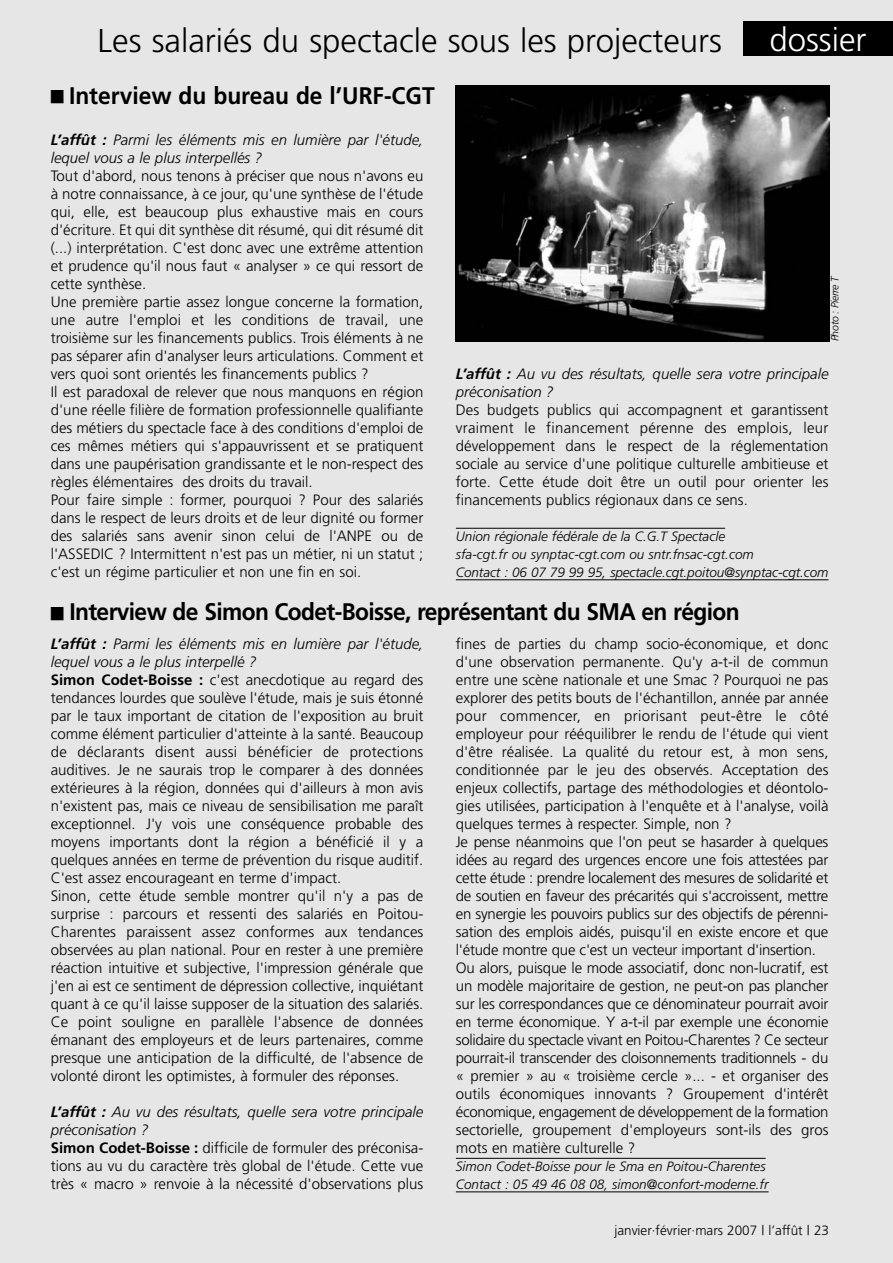
<style>
.page{position:relative;width:893px;height:1263px;background:#fff}
.page>*{position:absolute;margin:0;border:0;box-sizing:border-box;transform-origin:0 0}
.t1{font:300 33px "Frutiger";color:#000}
.t2{font:300 33px "Frutiger";color:#fff}
.t3{font:700 24px "Frutiger";letter-spacing:-.03em;color:#000;scale:.95 1}
.t4{font:700 24px "Frutiger";color:#000;scale:.95 1}
.t5{font:300 15px/18px "Frutiger";color:#000}
.t6{font:italic 300 15px/18px "Frutiger";color:#000}
.t7{font:italic 300 13.5px/18px "Frutiger";color:#000}
.t8{font:300 13.5px "Frutiger";color:#000}
.t9{font:italic 300 10.5px "Frutiger";color:#000}
.s1{font-weight:700}
.s2{font-weight:700;font-style:italic}
.s3{font-style:italic}
</style>
<div class="page">
<div style="left:0;top:1px;width:893px;height:1262px;background:#e6e6e6"></div>
<div style="left:743px;top:22px;width:150px;height:34px;background:#000"></div>
<hr style="left:456px;top:1158px;width:310px;height:1px;background:#000">
<hr style="left:456px;top:1191px;width:313px;height:1px;background:#000">
<img style="left:456px;top:86px;width:373px;height:255px">
<hr style="left:456px;top:528px;width:269px;height:1px;background:#000">
<hr style="left:456px;top:579px;width:372px;height:1px;background:#000">
<h1 class="t1" style="left:98px;top:28px;width:626px">Les salariés du spectacle sous les projecteurs</h1>
<h1 class="t2" style="left:769px;top:26px;width:99px">dossier</h1>
<h2 class="t4" style="left:51px;top:86px;width:406px">■ Interview du bureau de l’URF-CGT</h2>
<p class="t6" style="left:51px;top:132px;width:374px"><span class="s1">L’affût :</span> Parmi les éléments mis en lumière par l'étude, lequel vous a le plus interpellés ?</p>
<p class="t5" style="left:51px;top:168px;width:374px">Tout d'abord, nous tenons à préciser que nous n'avons eu à notre connaissance, à ce jour, qu'une synthèse de l'étude qui, elle, est beaucoup plus exhaustive mais en cours d'écriture. Et qui dit synthèse dit résumé, qui dit résumé dit (...) interprétation. C'est donc avec une extrême attention et prudence qu'il nous faut « analyser » ce qui ressort de cette synthèse.<br>Une première partie assez longue concerne la formation, une autre l'emploi et les conditions de travail, une troisième sur les financements publics. Trois éléments à ne pas séparer afin d'analyser leurs articulations. Comment et vers quoi sont orientés les financements publics ?<br>Il est paradoxal de relever que nous manquons en région d'une réelle filière de formation professionnelle qualifiante des métiers du spectacle face à des conditions d'emploi de ces mêmes métiers qui s'appauvrissent et se pratiquent dans une paupérisation grandissante et le non-respect des règles élémentaires des droits du travail.<br>Pour faire simple : former, pourquoi ? Pour des salariés dans le respect de leurs droits et de leur dignité ou former des salariés sans avenir sinon celui de l'ANPE ou de l'ASSEDIC ? Intermittent n'est pas un métier, ni un statut ; c'est un régime particulier et non une fin en soi.</p>
<p class="t9" style="left:831px;top:341px;width:67px;rotate:-90deg">Photo : Pierre T</p>
<p class="t6" style="left:456px;top:366px;width:374px"><span class="s1">L’affût :</span> Au vu des résultats, quelle sera votre principale préconisation ?</p>
<p class="t5" style="left:456px;top:402px;width:374px;text-align:justify">Des budgets publics qui accompagnent et garantissent vraiment le financement pérenne des emplois, leur développement dans le respect de la réglementation sociale au service d'une politique culturelle ambitieuse et forte. Cette étude doit être un outil pour orienter les financements publics régionaux dans ce sens.</p>
<p class="t7" style="left:456px;top:528px;width:374px">Union régionale fédérale de la C.G.T Spectacle<br>sfa-cgt.fr ou synptac-cgt.com ou sntr.fnsac-cgt.com<br>Contact : 06 07 79 99 95, spectacle.cgt.poitou@synptac-cgt.com</p>
<h2 class="t3" style="left:51px;top:602px;width:727px">■ Interview de Simon Codet-Boisse, représentant du SMA en région</h2>
<p class="t5" style="left:51px;top:636px;width:374px"><span class="s2">L’affût :</span> <span class="s3">Parmi les éléments mis en lumière par l'étude, lequel vous a le plus interpellé ?<br></span><span class="s1">Simon Codet-Boisse :</span> c'est anecdotique au regard des tendances lourdes que soulève l'étude, mais je suis étonné par le taux important de citation de l'exposition au bruit comme élément particulier d'atteinte à la santé. Beaucoup de déclarants disent aussi bénéficier de protections auditives. Je ne saurais trop le comparer à des données extérieures à la région, données qui d'ailleurs à mon avis n'existent pas, mais ce niveau de sensibilisation me paraît exceptionnel. J'y vois une conséquence probable des moyens importants dont la région a bénéficié il y a quelques années en terme de prévention du risque auditif.<br>C'est assez encourageant en terme d'impact.<br>Sinon, cette étude semble montrer qu'il n'y a pas de surprise : parcours et ressenti des salariés en Poitou-Charentes paraissent assez conformes aux tendances observées au plan national. Pour en rester à une première réaction intuitive et subjective, l'impression générale que j'en ai est ce sentiment de dépression collective, inquiétant quant à ce qu'il laisse supposer de la situation des salariés.<br>Ce point souligne en parallèle l'absence de données émanant des employeurs et de leurs partenaires, comme presque une anticipation de la difficulté, de l'absence de volonté diront les optimistes, à formuler des réponses.</p>
<p class="t5" style="left:51px;top:1104px;width:374px"><span class="s2">L’affût :</span> <span class="s3">Au vu des résultats, quelle sera votre principale préconisation ?<br></span><span class="s1">Simon Codet-Boisse :</span> difficile de formuler des préconisa&shy;tions au vu du caractère très global de l'étude. Cette vue très « macro » renvoie à la nécessité d'observations plus</p>
<p class="t5" style="left:456px;top:636px;width:374px">fines de parties du champ socio-économique, et donc d'une observation permanente. Qu'y a-t-il de commun entre une scène nationale et une Smac ? Pourquoi ne pas explorer des petits bouts de l'échantillon, année par année pour commencer, en priorisant peut-être le côté employeur pour rééquilibrer le rendu de l'étude qui vient d'être réalisée. La qualité du retour est, à mon sens, conditionnée par le jeu des observés. Acceptation des enjeux collectifs, partage des méthodologies et déontolo&shy;gies utilisées, participation à l'enquête et à l'analyse, voilà quelques termes à respecter. Simple, non ?<br>Je pense néanmoins que l'on peut se hasarder à quelques idées au regard des urgences encore une fois attestées par cette étude : prendre localement des mesures de solidarité et de soutien en faveur des précarités qui s'accroissent, mettre en synergie les pouvoirs publics sur des objectifs de pérenni&shy;sation des emplois aidés, puisqu'il en existe encore et que l'étude montre que c'est un vecteur important d'insertion.<br>Ou alors, puisque le mode associatif, donc non-lucratif, est un modèle majoritaire de gestion, ne peut-on pas plancher sur les correspondances que ce dénominateur pourrait avoir en terme économique. Y a-t-il par exemple une économie solidaire du spectacle vivant en Poitou-Charentes ? Ce secteur pourrait-il transcender des cloisonnements traditionnels - du « premier » au « troisième cercle »... - et organiser des outils économiques innovants ? Groupement d'intérêt économique, engagement de développement de la formation sectorielle, groupement d'employeurs sont-ils des gros mots en matière culturelle ?</p>
<p class="t7" style="left:456px;top:1158px;width:314px">Simon Codet-Boisse pour le Sma en Poitou-Charentes<br>Contact : 05 49 46 08 08, simon@confort-moderne.fr</p>
<p class="t8" style="left:614px;top:1225px;width:216px">janvier·février·mars 2007 | l’affût | 23</p>
</div>
